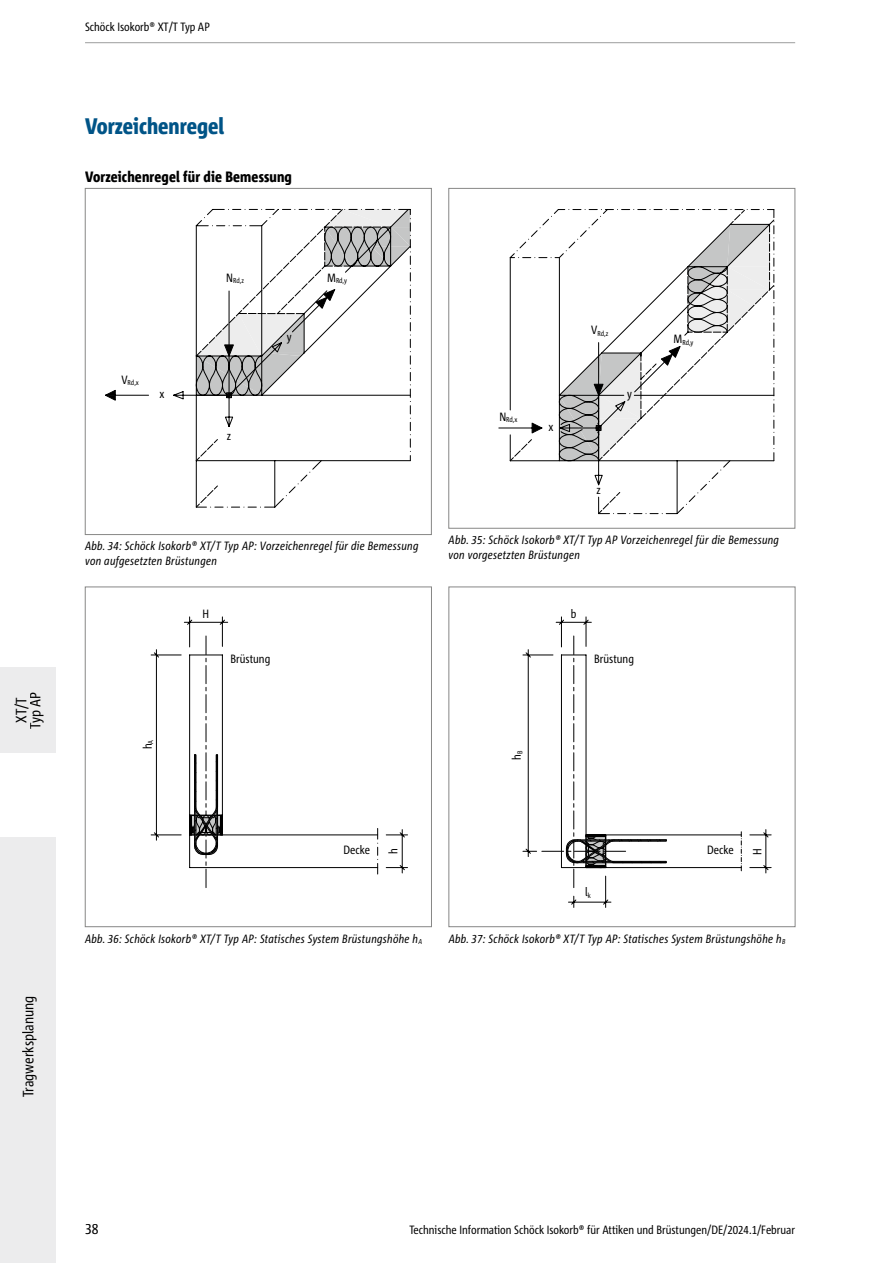
<style>
.page{position:relative;width:893px;height:1263px;background:#fff}
.page>*{position:absolute;margin:0;border:0;box-sizing:border-box;transform-origin:0 0}
.t1{font:800 condensed 22.5px "Corpid Schoeck";color:#005487}
.t2{font:800 condensed 15px "Corpid Schoeck";letter-spacing:.01em;color:#000}
.t3{font:condensed 15px/14.1px "Corpid Schoeck";color:#000;text-align:center}
.t4{font:italic condensed 12px/15px "Corpid Schoeck";letter-spacing:.02em;color:#000}
.t5{font:condensed 12px "Corpid Schoeck";color:#000}
.t6{font:condensed 7.2px "Corpid Schoeck";color:#000}
</style>
<div class="page">
<div style="left:0;top:837px;width:55px;height:426px;background:#ececed"></div>
<div style="left:0;top:668px;width:55px;height:85px;background:#ececed"></div>
<hr style="left:85px;top:42px;width:710px;height:1px;background:#9c9d9d">
<svg style="left:391px;top:209px;width:20px;height:253px"></svg>
<svg style="left:195px;top:209px;width:196px;height:299px"></svg>
<svg style="left:105px;top:288px;width:231px;height:141px"></svg>
<div style="left:85px;top:188px;width:347px;height:347px;border:1px solid #878786"></div>
<svg style="left:598px;top:224px;width:177px;height:290px"></svg>
<svg style="left:498px;top:209px;width:271px;height:278px"></svg>
<div style="left:449px;top:188px;width:346px;height:340px;border:1px solid #878786"></div>
<svg style="left:151px;top:616px;width:257px;height:257px"></svg>
<hr style="left:190px;top:867px;width:188px;height:1px;background:#000">
<hr style="left:190px;top:834px;width:188px;height:1px;background:#000">
<svg style="left:189px;top:636px;width:34px;height:252px"></svg>
<div style="left:85px;top:587px;width:347px;height:340px;border:1px solid #878786"></div>
<svg style="left:522px;top:616px;width:250px;height:292px"></svg>
<hr style="left:606px;top:867px;width:135px;height:1px;background:#000">
<hr style="left:606px;top:834px;width:135px;height:1px;background:#000">
<svg style="left:541px;top:636px;width:126px;height:252px"></svg>
<p class="t3" style="left:14px;top:729px;width:38px;rotate:-90deg">XT/T<br>Typ AP</p>
<p class="t3" style="left:21px;top:1097px;width:103px;rotate:-90deg">Tragwerksplanung</p>
<p class="t5" style="left:85px;top:19px;width:126px">Schöck Isokorb® XT/T Typ AP</p>
<h1 class="t1" style="left:85px;top:112px;width:141px">Vorzeichenregel</h1>
<p class="t2" style="left:85px;top:167px;width:208px">Vorzeichenregel für die Bemessung</p>
<p class="t6" style="left:226px;top:276px;width:19px"><sup>N</sup>Rd,z</p>
<p class="t6" style="left:327px;top:276px;width:21px"><sup>M</sup>Rd,y</p>
<p class="t6" style="left:121px;top:378px;width:19px"><sup>V</sup>Rd,x</p>
<p class="t5" style="left:159px;top:386px;width:7px">x</p>
<p class="t5" style="left:227px;top:428px;width:6px">z</p>
<p class="t5" style="left:287px;top:329px;width:6px">y</p>
<p class="t4" style="left:85px;top:539px;width:335px">Abb. 34: Schöck Isokorb® XT/T Typ AP: Vorzeichenregel für die Bemessung von aufgesetzten Brüstungen</p>
<p class="t5" style="left:140px;top:749px;width:11px;rotate:-90deg">h<sub>A</sub></p>
<p class="t5" style="left:203px;top:606px;width:8px">H</p>
<p class="t5" style="left:231px;top:651px;width:41px">Brüstung</p>
<p class="t6" style="left:499px;top:415px;width:20px"><sup>N</sup>Rd,x</p>
<p class="t5" style="left:548px;top:419px;width:7px">x</p>
<p class="t6" style="left:591px;top:328px;width:19px"><sup>V</sup>Rd,z</p>
<p class="t5" style="left:627px;top:386px;width:6px">y</p>
<p class="t5" style="left:596px;top:482px;width:6px">z</p>
<p class="t6" style="left:674px;top:338px;width:21px"><sup>M</sup>Rd,y</p>
<p class="t4" style="left:449px;top:532px;width:332px">Abb. 35: Schöck Isokorb® XT/T Typ AP Vorzeichenregel für die Bemessung von vorgesetzten Brüstungen</p>
<p class="t5" style="left:509px;top:760px;width:11px;rotate:-90deg">h<sub>B</sub></p>
<p class="t5" style="left:571px;top:606px;width:7px">b</p>
<p class="t5" style="left:594px;top:651px;width:41px">Brüstung</p>
<p class="t5" style="left:344px;top:843px;width:28px">Decke</p>
<p class="t5" style="left:386px;top:854px;width:7px;rotate:-90deg">h</p>
<p class="t5" style="left:707px;top:843px;width:28px">Decke</p>
<p class="t5" style="left:750px;top:855px;width:8px;rotate:-90deg">H</p>
<p class="t5" style="left:585px;top:884px;width:7px">l<sub>k</sub></p>
<p class="t4" style="left:85px;top:931px;width:339px">Abb. 36: Schöck Isokorb® XT/T Typ AP: Statisches System Brüstungshöhe h<sub>A</sub></p>
<p class="t4" style="left:449px;top:931px;width:338px">Abb. 37: Schöck Isokorb® XT/T Typ AP: Statisches System Brüstungshöhe h<sub>B</sub></p>
<p class="t3" style="left:85px;top:1222px;width:15px">38</p>
<p class="t5" style="left:409px;top:1222px;width:387px">Technische Information Schöck Isokorb® für Attiken und Brüstungen/DE/2024.1/Februar</p>
</div>
